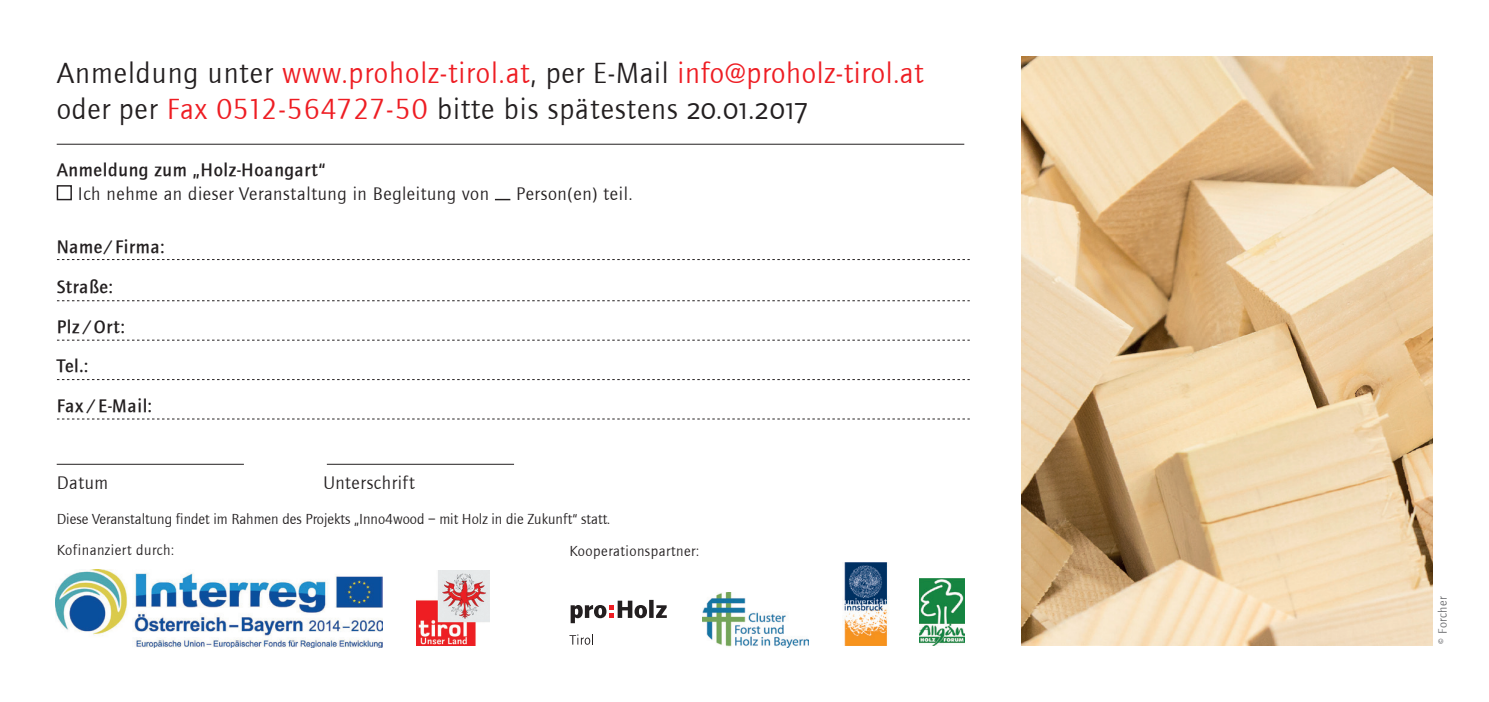
<style>
.page{position:relative;width:1489px;height:702px;background:#fff}
.page>*{position:absolute;margin:0;border:0;box-sizing:border-box;transform-origin:0 0}
.t1{font:30px/36px "Foundry Journal";letter-spacing:.035em;color:#ee1d23}
.t2{font:18.75px "Foundry Journal";letter-spacing:.035em;color:#231f20}
.t3{font:500 18.75px/40px "Foundry Journal";letter-spacing:.035em;color:#231f20}
.t4{font:15px "Foundry Journal";color:#231f20}
.t5{font:15px "Foundry Journal";letter-spacing:.035em;color:#231f20}
.t6{font:12.5px "Foundry Journal";letter-spacing:.025em;color:#6c6d70}
.s1{color:#231f20}
.s2{font-family:"Foundry Journal Sc";color:#231f20}
</style>
<div class="page">
<img style="left:1021px;top:57px;width:410px;height:588px">
<div style="left:57px;top:185px;width:15px;height:15px;border:1px solid #231f20"></div>
<svg style="left:495px;top:199px;width:15px;height:1px"></svg>
<hr style="left:57px;top:464px;width:187px;height:1px;background:#231f20">
<hr style="left:327px;top:464px;width:187px;height:1px;background:#231f20">
<svg style="left:57px;top:259px;width:912px;height:1px"></svg>
<svg style="left:57px;top:300px;width:912px;height:1px"></svg>
<svg style="left:57px;top:340px;width:912px;height:1px"></svg>
<svg style="left:57px;top:379px;width:912px;height:1px"></svg>
<svg style="left:57px;top:418px;width:912px;height:1px"></svg>
<hr style="left:57px;top:144px;width:907px;height:1px;background:#231f20">
<svg style="left:649px;top:600px;width:4px;height:18px"></svg>
<svg style="left:656px;top:605px;width:10px;height:13px"></svg>
<svg style="left:570px;top:600px;width:77px;height:23px"></svg>
<svg style="left:569px;top:634px;width:24px;height:10px"></svg>
<img style="left:56px;top:569px;width:326px;height:78px">
<img style="left:416px;top:570px;width:74px;height:75px">
<img style="left:844px;top:562px;width:45px;height:83px">
<img style="left:702px;top:592px;width:106px;height:55px">
<img style="left:919px;top:578px;width:45px;height:67px">
<p class="t1" style="left:57px;top:56px;width:868px"><span class="s1">Anmeldung unter</span> www.proholz-tirol.at<span class="s1">, per E-Mail</span> info@proholz-tirol.at <span class="s1">oder per</span> Fax 0512-564727-50 <span class="s1">bitte bis spätestens</span> <span class="s2">20.01.2017</span></p>
<p class="t3" style="left:57px;top:149px;width:270px">Anmeldung zum „Holz-Hoangart“</p>
<p class="t2" style="left:78px;top:184px;width:412px">Ich nehme an dieser Veranstaltung in Begleitung von</p>
<p class="t2" style="left:516px;top:184px;width:117px">Person(en) teil.</p>
<p class="t3" style="left:57px;top:226px;width:109px">Name/Firma:<br>Straße:<br>Plz /Ort:<br>Tel.:<br>Fax /E-Mail:</p>
<p class="t2" style="left:57px;top:473px;width:53px">Datum</p>
<p class="t2" style="left:323px;top:473px;width:93px">Unterschrift</p>
<p class="t4" style="left:57px;top:511px;width:555px">Diese Veranstaltung findet im Rahmen des Projekts „Inno4wood – mit Holz in die Zukunft“ statt.</p>
<p class="t5" style="left:57px;top:542px;width:119px">Kofinanziert durch:</p>
<p class="t5" style="left:569px;top:543px;width:131px">Kooperationspartner:</p>
<p class="t6" style="left:1435px;top:645px;width:50px;rotate:-90deg">© Forcher</p>
</div>
